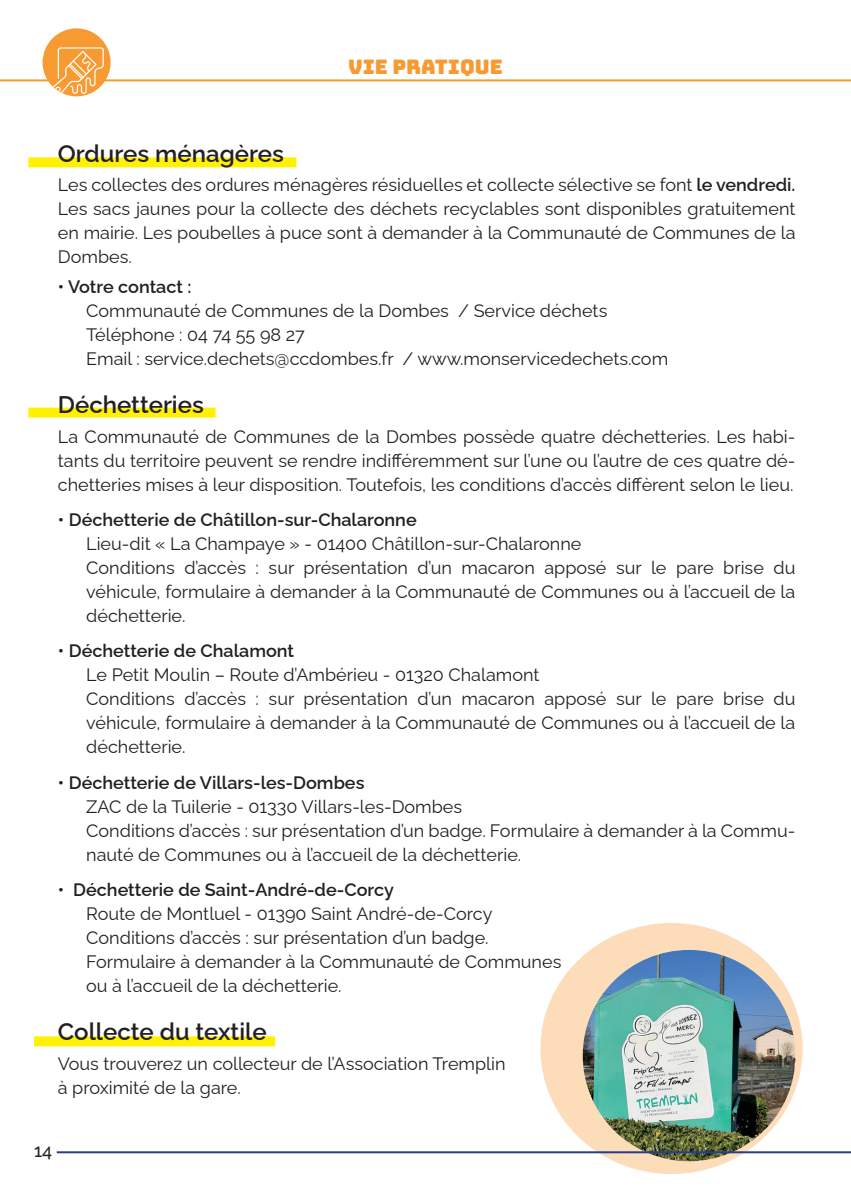
<style>
.page{position:relative;width:851px;height:1191px;background:#fff}
.page>*{position:absolute;margin:0;border:0;box-sizing:border-box;transform-origin:0 0}
.t1{font:600 24px "Raleway";color:#231f20}
.t2{font:20px "Bungee";color:#f89a32}
.t3{font:100 18px/24px "Raleway";color:#231f20;text-align:justify}
.t4{font:600 18px "Raleway";color:#231f20}
.t5{font:500 18px "Raleway";color:#231f20}
.s1{font-weight:600}
</style>
<div class="page">
<div style="left:540px;top:923px;width:262px;height:251px;background:#fddcba;border-radius:50%"></div>
<div style="left:28px;top:157px;width:268px;height:10px;background:#fff101"></div>
<hr style="left:0;top:79px;width:850px;height:2px;background:#f89a32">
<div style="left:28px;top:407px;width:187px;height:10px;background:#fff101"></div>
<div style="left:34px;top:1036px;width:241px;height:10px;background:#fff101"></div>
<img style="left:582px;top:950px;width:213px;height:211px">
<hr style="left:57px;top:1151px;width:793px;height:2px;background:#253f8e">
<div style="left:43px;top:28px;width:68px;height:68px;background:#f89a32;border-radius:50%"></div>
<svg style="left:52px;top:47px;width:52px;height:48px"></svg>
<p class="t2" style="left:348px;top:55px;width:156px">VIE PRATIQUE</p>
<p class="t1" style="left:58px;top:134px;width:227px">Ordures ménagères</p>
<p class="t3" style="left:58px;top:171px;width:739px">Les collectes des ordures ménagères résiduelles et collecte sélective se font <span class="s1">le vendredi.</span></p>
<p class="t3" style="left:58px;top:195px;width:739px">Les sacs jaunes pour la collecte des déchets recyclables sont disponibles gratuitement en mairie. Les poubelles à puce sont à demander à la Communauté de Communes de la Dombes.</p>
<p class="t4" style="left:58px;top:272px;width:135px">• Votre contact :</p>
<p class="t3" style="left:86px;top:296px;width:522px">Communauté de Communes de la Dombes / Service déchets</p>
<p class="t3" style="left:86px;top:320px;width:220px">Téléphone : 04 74 55 98 27</p>
<p class="t3" style="left:86px;top:344px;width:583px">Email : service.dechets@ccdombes.fr / www.monservicedechets.com</p>
<p class="t1" style="left:58px;top:385px;width:147px">Déchetteries</p>
<p class="t3" style="left:58px;top:422px;width:739px">La Communauté de Communes de la Dombes possède quatre déchetteries. Les habi&shy;tants du territoire peuvent se rendre indifféremment sur l’une ou l’autre de ces quatre dé&shy;chetteries mises à leur disposition. Toutefois, les conditions d’accès diffèrent selon le lieu.</p>
<p class="t4" style="left:58px;top:505px;width:360px">• Déchetterie de Châtillon-sur-Chalaronne</p>
<p class="t3" style="left:86px;top:529px;width:496px">Lieu-dit « La Champaye » - 01400 Châtillon-sur-Chalaronne</p>
<p class="t3" style="left:86px;top:553px;width:710px">Conditions d’accès : sur présentation d’un macaron apposé sur le pare brise du véhicule, formulaire à demander à la Communauté de Communes ou à l’accueil de la déchetterie.</p>
<p class="t4" style="left:58px;top:636px;width:238px">• Déchetterie de Chalamont</p>
<p class="t3" style="left:86px;top:661px;width:454px">Le Petit Moulin – Route d’Ambérieu - 01320 Chalamont</p>
<p class="t3" style="left:86px;top:685px;width:710px">Conditions d’accès : sur présentation d’un macaron apposé sur le pare brise du véhicule, formulaire à demander à la Communauté de Communes ou à l’accueil de la déchetterie.</p>
<p class="t4" style="left:58px;top:768px;width:308px">• Déchetterie de Villars-les-Dombes</p>
<p class="t3" style="left:86px;top:792px;width:377px">ZAC de la Tuilerie - 01330 Villars-les-Dombes</p>
<p class="t3" style="left:86px;top:816px;width:710px">Conditions d’accès : sur présentation d’un badge. Formulaire à demander à la Commu&shy;nauté de Communes ou à l’accueil de la déchetterie.</p>
<p class="t4" style="left:58px;top:875px;width:337px">• Déchetterie de Saint-André-de-Corcy</p>
<p class="t3" style="left:86px;top:899px;width:407px">Route de Montluel - 01390 Saint André-de-Corcy</p>
<p class="t3" style="left:86px;top:923px;width:476px;text-align:left">Conditions d’accès : sur présentation d’un badge.<br>Formulaire à demander à la Communauté de Communes ou à l’accueil de la déchetterie.</p>
<p class="t1" style="left:58px;top:1012px;width:210px">Collecte du textile</p>
<p class="t3" style="left:58px;top:1049px;width:449px">Vous trouverez un collecteur de l’Association Tremplin à proximité de la gare.</p>
<p class="t5" style="left:34px;top:1136px;width:20px">14</p>
</div>
